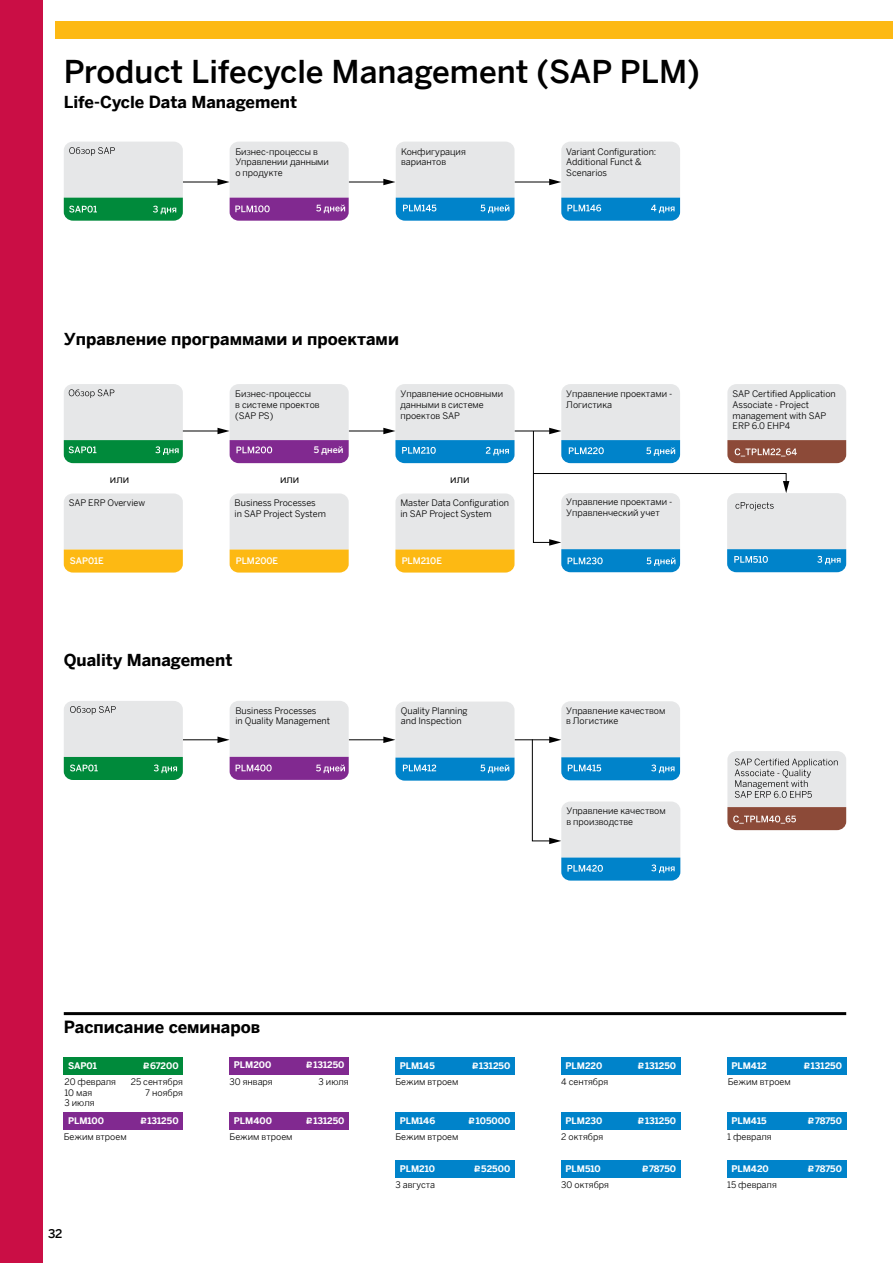
<style>
.page{position:relative;width:893px;height:1263px;background:#fff}
.page>*{position:absolute;margin:0;border:0;box-sizing:border-box;transform-origin:0 0}
.t1{font:500 31.5px "Benton Sans";color:#000}
.t2{font:700 16.5px "Benton Sans";color:#000}
.t3{font:500 12px "Benton Sans";color:#000}
.t4{font:10.5px "Benton Sans";color:#000}
.t5{font:9px/10.8px "Benton Sans";color:#000}
.t6{font:700 9px "Benton Sans";color:#fff}
.t7{font:500 9px "Benton Sans";color:#fff}
.s1{font-family:"ALS Rubl";color:#fff}
.s2{font-weight:700;color:#fff}
.s3{font-family:"ALS Rubl";font-weight:400}
</style>
<div class="page">
<div style="left:55px;top:21px;width:838px;height:17px;background:#fdb913"></div>
<div style="left:0;top:0;width:43px;height:1263px;background:#ca0e45"></div>
<hr style="left:64px;top:1012px;width:782px;height:3px;background:#000">
<hr style="left:514px;top:431px;width:37px;height:1px;background:#000">
<svg style="left:64px;top:384px;width:119px;height:79px;background:#a6ccb7"></svg>
<svg style="left:533px;top:384px;width:313px;height:188px"></svg>
<hr style="left:349px;top:431px;width:37px;height:1px;background:#000">
<svg style="left:383px;top:384px;width:131px;height:79px;background:#afd0e2"></svg>
<hr style="left:183px;top:431px;width:37px;height:1px;background:#000">
<hr style="left:514px;top:182px;width:37px;height:1px;background:#000">
<hr style="left:349px;top:182px;width:37px;height:1px;background:#000">
<hr style="left:183px;top:182px;width:37px;height:1px;background:#000">
<svg style="left:64px;top:493px;width:119px;height:79px;background:#ecdaac"></svg>
<svg style="left:230px;top:493px;width:119px;height:79px;background:#ecdaac"></svg>
<svg style="left:395px;top:493px;width:119px;height:79px;background:#ecdaac"></svg>
<hr style="left:514px;top:739px;width:37px;height:1px;background:#000">
<hr style="left:349px;top:739px;width:37px;height:1px;background:#000">
<hr style="left:183px;top:739px;width:37px;height:1px;background:#000">
<svg style="left:64px;top:701px;width:119px;height:79px;background:#a5ccb7"></svg>
<svg style="left:727px;top:751px;width:119px;height:79px;background:#c1b0ac"></svg>
<svg style="left:64px;top:142px;width:119px;height:79px;background:#a6ccb7"></svg>
<svg style="left:217px;top:142px;width:132px;height:79px;background:#cfbad4"></svg>
<svg style="left:383px;top:142px;width:131px;height:79px;background:#b0d0e2"></svg>
<svg style="left:549px;top:142px;width:131px;height:79px;background:#afd0e2"></svg>
<svg style="left:217px;top:384px;width:132px;height:79px;background:#cfb9d4"></svg>
<svg style="left:217px;top:701px;width:132px;height:79px;background:#cfbad4"></svg>
<svg style="left:383px;top:701px;width:131px;height:80px;background:#b0d0e2"></svg>
<svg style="left:532px;top:701px;width:148px;height:179px"></svg>
<div style="left:230px;top:1057px;width:119px;height:17px;background:#812990"></div>
<div style="left:230px;top:1112px;width:119px;height:17px;background:#812990"></div>
<div style="left:561px;top:1057px;width:119px;height:17px;background:#0083ca"></div>
<div style="left:561px;top:1112px;width:119px;height:17px;background:#0083ca"></div>
<div style="left:561px;top:1160px;width:119px;height:17px;background:#0083ca"></div>
<div style="left:395px;top:1057px;width:119px;height:17px;background:#0083ca"></div>
<div style="left:395px;top:1112px;width:119px;height:17px;background:#0083ca"></div>
<div style="left:395px;top:1160px;width:119px;height:17px;background:#0083ca"></div>
<div style="left:727px;top:1160px;width:119px;height:17px;background:#0083ca"></div>
<div style="left:727px;top:1057px;width:119px;height:17px;background:#0083ca"></div>
<div style="left:727px;top:1112px;width:119px;height:17px;background:#0083ca"></div>
<div style="left:64px;top:1112px;width:119px;height:17px;background:#812990"></div>
<div style="left:64px;top:1057px;width:119px;height:17px;background:#008a3b"></div>
<h1 class="t1" style="left:64px;top:48px;width:637px">Product Lifecycle Management (SAP PLM)</h1>
<h2 class="t2" style="left:64px;top:90px;width:235px">Life-Cycle Data Management</h2>
<p class="t5" style="left:235px;top:145px;width:95px">Бизнес-процессы в<br>Управлении данными о продукте</p>
<p class="t5" style="left:401px;top:145px;width:66px">Конфигурация вариантов</p>
<p class="t5" style="left:566px;top:145px;width:92px">Variant Configuration:<br>Additional Funct &amp;<br>Scenarios</p>
<h2 class="t2" style="left:64px;top:327px;width:337px">Управление программами и проектами</h2>
<p class="t5" style="left:235px;top:388px;width:86px">Бизнес-процессы<br>в системе проектов (SAP PS)</p>
<p class="t7" style="left:314px;top:444px;width:31px">5 дней</p>
<p class="t5" style="left:400px;top:388px;width:104px">Управление основными данными в системе проектов SAP</p>
<p class="t5" style="left:566px;top:388px;width:108px">Управление проектами -<br>Логистика</p>
<p class="t4" style="left:110px;top:472px;width:21px">или</p>
<p class="t4" style="left:280px;top:472px;width:21px">или</p>
<p class="t4" style="left:450px;top:472px;width:21px">или</p>
<p class="t5" style="left:69px;top:497px;width:78px">SAP ERP Overview</p>
<p class="t5" style="left:235px;top:497px;width:93px">Business Processes<br>in SAP Project System</p>
<p class="t5" style="left:400px;top:497px;width:110px">Master Data Configuration in SAP Project System</p>
<p class="t7" style="left:70px;top:554px;width:35px">SAP01E</p>
<p class="t7" style="left:236px;top:554px;width:44px">PLM200E</p>
<p class="t7" style="left:402px;top:554px;width:42px">PLM210E</p>
<h2 class="t2" style="left:64px;top:648px;width:170px">Quality Management</h2>
<p class="t5" style="left:566px;top:496px;width:108px">Управление проектами -<br>Управленческий учет</p>
<p class="t5" style="left:235px;top:705px;width:96px">Business Processes<br>in Quality Management</p>
<p class="t5" style="left:401px;top:705px;width:68px">Quality Planning and Inspection</p>
<p class="t5" style="left:566px;top:705px;width:101px">Управление качеством в Логистике</p>
<p class="t5" style="left:566px;top:805px;width:101px">Управление качеством в производстве</p>
<p class="t5" style="left:733px;top:388px;width:105px">SAP Certified Application<br>Associate - Project management with SAP<br>ERP 6.0 EHP4</p>
<h2 class="t2" style="left:64px;top:1015px;width:198px">Расписание семинаров</h2>
<p class="t6" style="left:68px;top:1059px;width:30px">SAP01</p>
<p class="t5" style="left:64px;top:1075px;width:53px">20 февраля<br>10 мая<br>3 июля</p>
<p class="t5" style="left:131px;top:1057px;width:54px;line-height:16px;text-indent:11px"><span class="s1">C</span><span class="s2">67200<br></span>25 сентября</p>
<p class="t5" style="left:145px;top:1086px;width:39px">7 ноября</p>
<p class="t6" style="left:234px;top:1058px;width:39px">PLM200</p>
<p class="t6" style="left:305px;top:1058px;width:41px"><span class="s3">C</span>131250</p>
<p class="t5" style="left:230px;top:1075px;width:45px">30 января</p>
<p class="t5" style="left:319px;top:1075px;width:32px">3 июля</p>
<p class="t6" style="left:400px;top:1059px;width:37px">PLM145</p>
<p class="t5" style="left:395px;top:1075px;width:64px">Бежим втроем</p>
<p class="t6" style="left:471px;top:1059px;width:41px"><span class="s3">C</span>131250</p>
<p class="t6" style="left:566px;top:1059px;width:38px">PLM220</p>
<p class="t5" style="left:561px;top:1075px;width:49px">4 сентября</p>
<p class="t6" style="left:637px;top:1059px;width:41px"><span class="s3">C</span>131250</p>
<p class="t6" style="left:731px;top:1059px;width:37px">PLM412</p>
<p class="t5" style="left:728px;top:1075px;width:64px">Бежим втроем</p>
<p class="t6" style="left:803px;top:1059px;width:41px"><span class="s3">C</span>131250</p>
<p class="t6" style="left:566px;top:1114px;width:38px">PLM230</p>
<p class="t6" style="left:637px;top:1114px;width:41px"><span class="s3">C</span>131250</p>
<p class="t6" style="left:68px;top:1114px;width:38px">PLM100</p>
<p class="t6" style="left:731px;top:1114px;width:37px">PLM415</p>
<p class="t6" style="left:807px;top:1114px;width:37px"><span class="s3">C</span>78750</p>
<p class="t5" style="left:64px;top:1131px;width:64px">Бежим втроем</p>
<p class="t6" style="left:234px;top:1114px;width:40px">PLM400</p>
<p class="t6" style="left:305px;top:1114px;width:41px"><span class="s3">C</span>131250</p>
<p class="t5" style="left:230px;top:1131px;width:64px">Бежим втроем</p>
<p class="t6" style="left:400px;top:1114px;width:37px">PLM146</p>
<p class="t6" style="left:468px;top:1114px;width:44px"><span class="s3">C</span>105000</p>
<p class="t5" style="left:395px;top:1131px;width:64px">Бежим втроем</p>
<p class="t6" style="left:400px;top:1162px;width:37px">PLM210</p>
<p class="t6" style="left:473px;top:1162px;width:39px"><span class="s3">C</span>52500</p>
<p class="t5" style="left:395px;top:1179px;width:41px">3 августа</p>
<p class="t5" style="left:727px;top:1179px;width:51px">15 февраля</p>
<p class="t6" style="left:139px;top:1114px;width:41px"><span class="s3">C</span>131250</p>
<p class="t5" style="left:561px;top:1131px;width:43px">2 октября</p>
<p class="t5" style="left:727px;top:1131px;width:46px">1 февраля</p>
<p class="t6" style="left:731px;top:1162px;width:39px">PLM420</p>
<p class="t6" style="left:807px;top:1162px;width:37px"><span class="s3">C</span>78750</p>
<p class="t6" style="left:566px;top:1162px;width:37px">PLM510</p>
<p class="t6" style="left:641px;top:1162px;width:37px"><span class="s3">C</span>78750</p>
<p class="t5" style="left:561px;top:1179px;width:49px">30 октября</p>
<h3 class="t3" style="left:48px;top:1225px;width:16px">32</h3>
</div>
